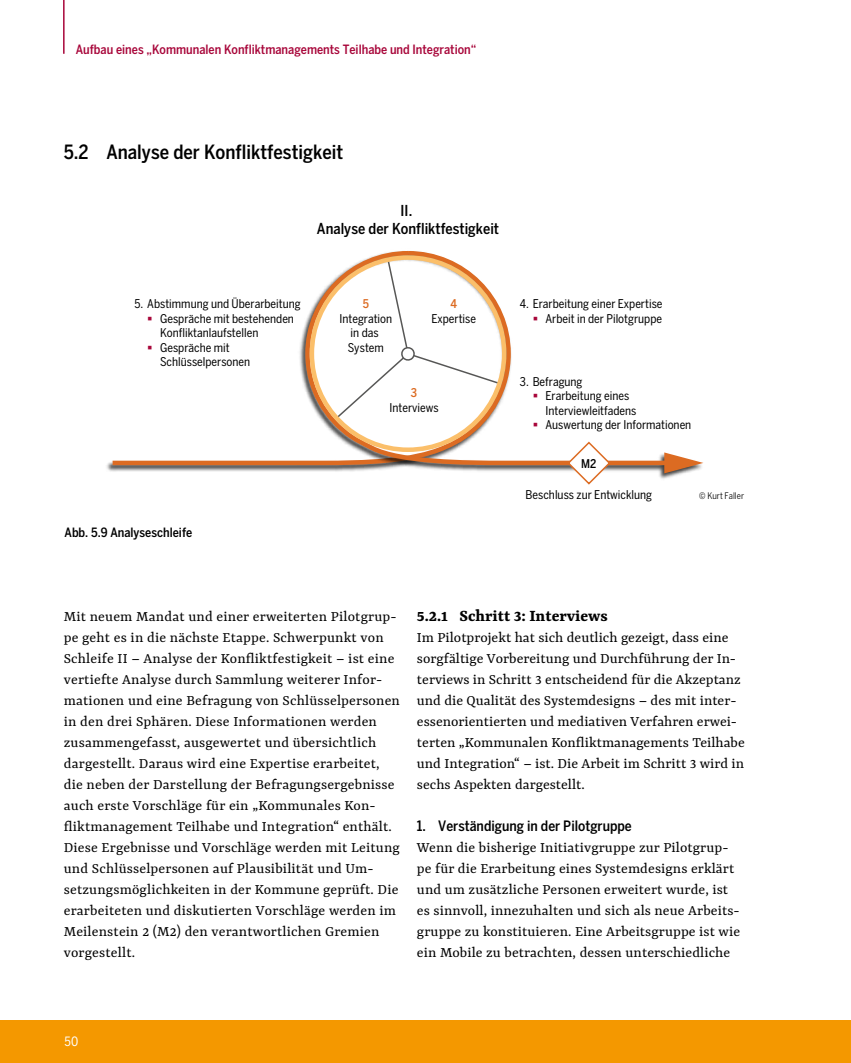
<style>
.page{position:relative;width:851px;height:1063px;background:#fff}
.page>*{position:absolute;margin:0;border:0;box-sizing:border-box;transform-origin:0 0}
.t1{font:500 condensed 19.5px "Benton Sans";color:#000}
.t2{font:700 18px "Yrsa";color:#000}
.Fließ{font:15.75px/21px "Yrsa";letter-spacing:.005em;color:#000}
.t3{font:500 condensed 15px/18px "Benton Sans";color:#000;text-align:center}
.t4{font:500 condensed 14.25px "Benton Sans";color:#000}
.t5{font:500 condensed 12.75px "Benton Sans";color:#a8063a}
.BU{font:500 condensed 12.75px "Benton Sans";color:#000}
.t6{font:condensed 12.75px "Benton Sans";color:#fff}
.t7{font:condensed 12px/14.4px "Benton Sans";color:#000;text-align:center}
.t8{font:500 condensed 12px "Benton Sans";color:#000}
.t9{font:condensed 9px "Benton Sans";color:#000}
.s1{color:#a8063a}
.s2{font-weight:500;color:#dc6b22}
</style>
<div class="page">
<div style="left:0;top:1020px;width:850px;height:43px;background:#f49800"></div>
<hr style="left:63px;top:0;width:2px;height:54px;background:#a8063a">
<img style="left:106px;top:464px;width:191px;height:8px">
<svg style="left:108px;top:460px;width:189px;height:7px"></svg>
<img style="left:297px;top:331px;width:387px;height:148px">
<svg style="left:303px;top:251px;width:372px;height:216px"></svg>
<svg style="left:664px;top:452px;width:39px;height:21px"></svg>
<svg style="left:334px;top:258px;width:167px;height:162px"></svg>
<div style="left:309px;top:255px;width:197px;height:197px;border:5px solid #fbbf6a;border-radius:50%"></div>
<svg style="left:566px;top:441px;width:45px;height:44px"></svg>
<p class="t5" style="left:76px;top:42px;width:402px">Aufbau eines „Kommunalen Konfliktmanagements Teilhabe und Integration“</p>
<p class="t1" style="left:64px;top:140px;width:281px">5.2 Analyse der Konfliktfestigkeit</p>
<p class="t3" style="left:317px;top:202px;width:184px">II.<br>Analyse der Konfliktfestigkeit</p>
<p class="t7" style="left:134px;top:297px;width:168px">5. Abstimmung und Überarbeitung</p>
<p class="t7" style="left:160px;top:311px;width:135px;text-align:left;text-indent:-13px"><span class="s1">▪</span> Gespräche mit bestehenden<br>Konfliktanlaufstellen</p>
<p class="t7" style="left:160px;top:340px;width:92px;text-align:left;text-indent:-13px"><span class="s1">▪</span> Gespräche mit<br>Schlüsselpersonen</p>
<p class="t7" style="left:339px;top:297px;width:54px"><span class="s2">5<br></span>Integration in das<br>System</p>
<p class="t7" style="left:431px;top:297px;width:46px"><span class="s2">4<br></span>Expertise</p>
<p class="t7" style="left:389px;top:386px;width:51px"><span class="s2">3<br></span>Interviews</p>
<p class="BU" style="left:65px;top:525px;width:129px">Abb. 5.9 Analyseschleife</p>
<p class="t7" style="left:520px;top:297px;width:144px">4. Erarbeitung einer Expertise</p>
<p class="t7" style="left:532px;top:311px;width:131px"><span class="s1">▪</span> Arbeit in der Pilotgruppe</p>
<p class="t7" style="left:520px;top:374px;width:64px">3. Befragung</p>
<p class="t7" style="left:545px;top:389px;width:92px;text-align:left;text-indent:-13px"><span class="s1">▪</span> Erarbeitung eines<br>Interviewleitfadens</p>
<p class="t7" style="left:532px;top:417px;width:160px"><span class="s1">▪</span> Auswertung der Informationen</p>
<p class="t8" style="left:581px;top:457px;width:17px">M2</p>
<p class="t7" style="left:525px;top:488px;width:128px">Beschluss zur Entwicklung</p>
<p class="t9" style="left:699px;top:491px;width:46px">© Kurt Faller</p>
<p class="Fließ" style="left:64px;top:605px;width:337px">Mit neuem Mandat und einer erweiterten Pilotgrup&shy;pe geht es in die nächste Etappe. Schwerpunkt von Schleife II – Analyse der Konfliktfestigkeit – ist eine vertiefte Analyse durch Sammlung weiterer Infor&shy;mationen und eine Befragung von Schlüsselpersonen in den drei Sphären. Diese Informationen werden zusammengefasst, ausgewertet und übersichtlich dargestellt. Daraus wird eine Expertise erarbeitet, die neben der Darstellung der Befragungsergebnisse auch erste Vorschläge für ein „Kommunales Kon&shy;fliktmanagement Teilhabe und Integration“ enthält.<br>Diese Ergebnisse und Vorschläge werden mit Leitung und Schlüsselpersonen auf Plausibilität und Um&shy;setzungsmöglichkeiten in der Kommune geprüft. Die erarbeiteten und diskutierten Vorschläge werden im Meilenstein 2 (M2) den verantwortlichen Gremien vorgestellt.</p>
<p class="t2" style="left:417px;top:605px;width:192px">5.2.1 Schritt 3: Interviews</p>
<p class="Fließ" style="left:417px;top:626px;width:329px">Im Pilotprojekt hat sich deutlich gezeigt, dass eine sorgfältige Vorbereitung und Durchführung der In&shy;terviews in Schritt 3 entscheidend für die Akzeptanz und die Qualität des Systemdesigns – des mit inter&shy;essenorientierten und mediativen Verfahren erwei&shy;terten „Kommunalen Konfliktmanagements Teilhabe und Integration“ – ist. Die Arbeit im Schritt 3 wird in sechs Aspekten dargestellt.</p>
<p class="t4" style="left:417px;top:817px;width:216px">1. Verständigung in der Pilotgruppe</p>
<p class="Fließ" style="left:417px;top:836px;width:324px">Wenn die bisherige Initiativgruppe zur Pilotgrup&shy;pe für die Erarbeitung eines Systemdesigns erklärt und um zusätzliche Personen erweitert wurde, ist es sinnvoll, innezuhalten und sich als neue Arbeits&shy;gruppe zu konstituieren. Eine Arbeitsgruppe ist wie ein Mobile zu betrachten, dessen unterschiedliche</p>
<p class="t6" style="left:65px;top:1034px;width:15px">50</p>
</div>
